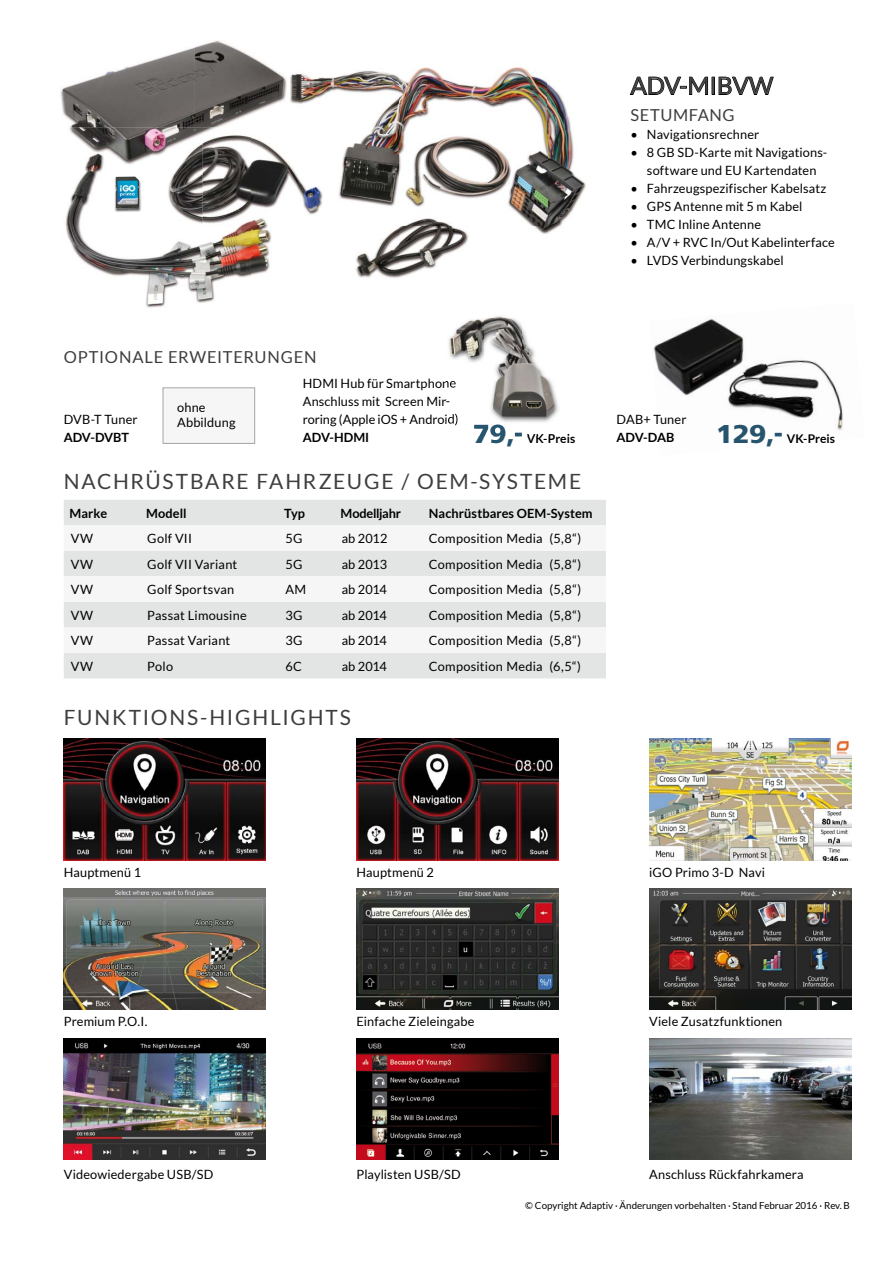
<style>
.page{position:relative;width:893px;height:1263px;background:#fff}
.page>*{position:absolute;margin:0;border:0;box-sizing:border-box;transform-origin:0 0}
.t1{font:800 27px "Frutiger Next LT";color:#26546e}
.t2{font:24px "Lato";color:#3e3d40}
.t3{font:21px "Lato";letter-spacing:.085em;color:#3e3d40}
.t4{font:16.5px "Lato";letter-spacing:.04em;color:#3e3d40}
.t5{font:12.75px/18px "Lato";letter-spacing:.01em;color:#000}
.t6{font:700 12.75px "Lato";color:#000}
.t7{font:12.75px "Lato";letter-spacing:.03em;color:#000}
.t8{font:700 12px "Lato";letter-spacing:.005em;color:#000}
.t9{font:9.75px "Lato";color:#000}
</style>
<div class="page">
<svg style="left:630px;top:76px;width:78px;height:19px"></svg>
<div style="left:712px;top:77px;width:3px;height:18px;border:1px solid #000"></div>
<svg style="left:719px;top:76px;width:55px;height:19px"></svg>
<img style="left:64px;top:739px;width:202px;height:121px">
<img style="left:356px;top:739px;width:203px;height:121px">
<img style="left:649px;top:739px;width:202px;height:121px">
<img style="left:64px;top:888px;width:202px;height:122px">
<img style="left:356px;top:888px;width:203px;height:122px">
<img style="left:649px;top:888px;width:202px;height:122px">
<img style="left:64px;top:1039px;width:202px;height:121px">
<img style="left:356px;top:1039px;width:203px;height:121px">
<img style="left:649px;top:1039px;width:202px;height:121px">
<div style="left:64px;top:500px;width:542px;height:178px;background:#e3e4e4"></div>
<svg style="left:64px;top:525px;width:542px;height:128px;fill:#f6f6f6"></svg>
<img style="left:252px;top:67px;width:334px;height:211px">
<img style="left:203px;top:135px;width:49px;height:168px">
<img style="left:65px;top:170px;width:138px;height:138px">
<img style="left:114px;top:176px;width:28px;height:36px">
<img style="left:115px;top:177px;width:25px;height:31px">
<img style="left:209px;top:40px;width:16px;height:3px">
<img style="left:60px;top:43px;width:228px;height:85px">
<img style="left:60px;top:127px;width:166px;height:43px">
<svg style="left:163px;top:387px;width:92px;height:57px"></svg>
<img style="left:474px;top:424px;width:48px;height:12px">
<img style="left:527px;top:434px;width:43px;height:2px">
<img style="left:447px;top:316px;width:112px;height:107px">
<svg style="left:446px;top:378px;width:10px;height:12px"></svg>
<svg style="left:446px;top:396px;width:11px;height:30px"></svg>
<img style="left:653px;top:318px;width:190px;height:112px">
<h2 class="t2" style="left:630px;top:72px;width:144px">ADV-MIBVW</h2>
<p class="t4" style="left:630px;top:106px;width:106px">SETUMFANG</p>
<p class="t5" style="left:630px;top:125px;width:130px">• Navigationsrechner</p>
<p class="t5" style="left:630px;top:143px;width:198px;text-align:center">• 8 GB SD-Karte mit Navigations&shy;software und EU Kartendaten</p>
<p class="t5" style="left:630px;top:179px;width:197px">• Fahrzeugspezifischer Kabelsatz</p>
<p class="t5" style="left:630px;top:197px;width:174px">• GPS Antenne mit 5 m Kabel</p>
<p class="t5" style="left:630px;top:215px;width:132px">• TMC Inline Antenne</p>
<p class="t5" style="left:630px;top:233px;width:206px">• A/V + RVC In/Out Kabelinterface</p>
<p class="t5" style="left:630px;top:251px;width:155px">• LVDS Verbindungskabel</p>
<p class="t4" style="left:64px;top:348px;width:254px">OPTIONALE ERWEITERUNGEN</p>
<p class="t5" style="left:64px;top:410px;width:75px">DVB-T Tuner</p>
<p class="t6" style="left:64px;top:430px;width:67px">ADV-DVBT</p>
<p class="t5" style="left:177px;top:400px;width:60px;line-height:15px">ohne<br>Abbildung</p>
<p class="t5" style="left:303px;top:374px;width:157px">HDMI Hub für Smartphone<br>Anschluss mit Screen Mir&shy;roring (Apple iOS + Android)</p>
<p class="t6" style="left:303px;top:430px;width:68px">ADV-HDMI</p>
<h1 class="t1" style="left:473px;top:419px;width:52px">79,-</h1>
<p class="t8" style="left:527px;top:432px;width:50px">VK-Preis</p>
<h3 class="t3" style="left:64px;top:470px;width:519px">NACHRÜSTBARE FAHRZEUGE / OEM-SYSTEME</h3>
<p class="t6" style="left:70px;top:506px;width:39px">Marke</p>
<p class="t6" style="left:146px;top:506px;width:42px">Modell</p>
<p class="t6" style="left:284px;top:506px;width:22px">Typ</p>
<p class="t6" style="left:341px;top:506px;width:62px">Modelljahr</p>
<p class="t6" style="left:429px;top:506px;width:165px">Nachrüstbares OEM-System</p>
<p class="t5" style="left:71px;top:529px;width:24px">VW</p>
<p class="t5" style="left:147px;top:529px;width:46px">Golf VII</p>
<p class="t5" style="left:285px;top:529px;width:18px">5G</p>
<p class="t5" style="left:342px;top:529px;width:47px">ab 2012</p>
<p class="t5" style="left:429px;top:529px;width:154px">Composition Media (5,8“)</p>
<p class="t5" style="left:71px;top:555px;width:24px">VW</p>
<p class="t5" style="left:147px;top:555px;width:92px">Golf VII Variant</p>
<p class="t5" style="left:285px;top:555px;width:18px">5G</p>
<p class="t5" style="left:342px;top:555px;width:47px">ab 2013</p>
<p class="t5" style="left:429px;top:555px;width:154px">Composition Media (5,8“)</p>
<p class="t5" style="left:71px;top:580px;width:24px">VW</p>
<p class="t7" style="left:147px;top:582px;width:89px">Golf Sportsvan</p>
<p class="t5" style="left:285px;top:580px;width:22px">AM</p>
<p class="t5" style="left:342px;top:580px;width:47px">ab 2014</p>
<p class="t5" style="left:429px;top:580px;width:154px">Composition Media (5,8“)</p>
<p class="t5" style="left:71px;top:606px;width:24px">VW</p>
<p class="t5" style="left:147px;top:606px;width:101px">Passat Limousine</p>
<p class="t5" style="left:285px;top:606px;width:19px">3G</p>
<p class="t5" style="left:342px;top:606px;width:47px">ab 2014</p>
<p class="t5" style="left:429px;top:606px;width:154px">Composition Media (5,8“)</p>
<p class="t5" style="left:71px;top:632px;width:24px">VW</p>
<p class="t5" style="left:147px;top:632px;width:85px">Passat Variant</p>
<p class="t5" style="left:285px;top:632px;width:19px">3G</p>
<p class="t5" style="left:342px;top:632px;width:47px">ab 2014</p>
<p class="t5" style="left:429px;top:632px;width:154px">Composition Media (5,8“)</p>
<p class="t5" style="left:71px;top:657px;width:24px">VW</p>
<p class="t5" style="left:147px;top:657px;width:27px">Polo</p>
<p class="t5" style="left:285px;top:657px;width:18px">6C</p>
<p class="t5" style="left:342px;top:657px;width:47px">ab 2014</p>
<p class="t5" style="left:429px;top:657px;width:153px">Composition Media (6,5“)</p>
<h3 class="t3" style="left:64px;top:706px;width:289px">FUNKTIONS-HIGHLIGHTS</h3>
<p class="t5" style="left:617px;top:410px;width:71px">DAB+ Tuner</p>
<p class="t6" style="left:617px;top:430px;width:59px">ADV-DAB</p>
<h1 class="t1" style="left:716px;top:419px;width:68px">129,-</h1>
<p class="t8" style="left:787px;top:432px;width:50px">VK-Preis</p>
<p class="t5" style="left:64px;top:863px;width:79px">Hauptmenü 1</p>
<p class="t5" style="left:64px;top:1013px;width:85px">Premium P.O.I.</p>
<p class="t5" style="left:356px;top:863px;width:79px">Hauptmenü 2</p>
<p class="t5" style="left:356px;top:1013px;width:120px">Einfache Zieleingabe</p>
<p class="t5" style="left:649px;top:863px;width:117px">iGO Primo 3-D Navi</p>
<p class="t5" style="left:649px;top:1013px;width:135px">Viele Zusatzfunktionen</p>
<p class="t5" style="left:64px;top:1166px;width:151px">Videowiedergabe USB/SD</p>
<p class="t5" style="left:649px;top:1166px;width:156px">Anschluss Rückfahrkamera</p>
<p class="t5" style="left:356px;top:1166px;width:106px">Playlisten USB/SD</p>
<p class="t9" style="left:525px;top:1200px;width:326px">© Copyright Adaptiv · Änderungen vorbehalten · Stand Februar 2016 · Rev. B</p>
</div>
